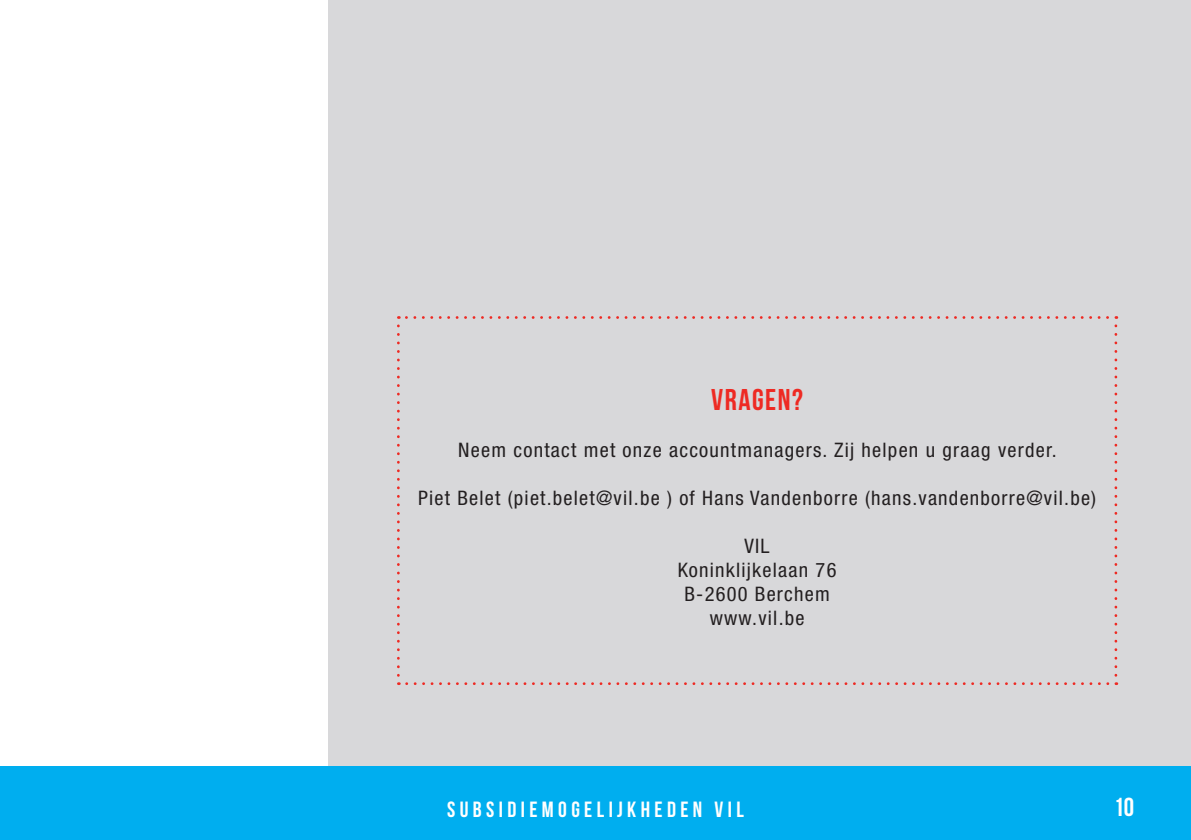
<style>
.page{position:relative;width:1191px;height:840px;background:#fff}
.page>*{position:absolute;margin:0;border:0;box-sizing:border-box;transform-origin:0 0}
.t1{font:30px "Bebas Neue";letter-spacing:.05em;color:#ee2a23}
.t2{font:26px "Bebas Neue";color:#fff}
.t3{font:22px "Bebas Neue";letter-spacing:.2em;color:#fff}
.t4{font:condensed 20px/24px "Helvetica Neue";letter-spacing:.06em;color:#231f20;text-align:center}
</style>
<div class="page">
<div style="left:329px;top:0;width:862px;height:839px;background:#d8d8da"></div>
<svg style="left:397px;top:325px;width:3px;height:359px"></svg>
<svg style="left:406px;top:682px;width:710px;height:2px"></svg>
<svg style="left:1114px;top:316px;width:3px;height:359px"></svg>
<svg style="left:398px;top:316px;width:709px;height:3px"></svg>
<div style="left:0;top:766px;width:1191px;height:73px;background:#00aeef"></div>
<h1 class="t1" style="left:711px;top:382px;width:93px">VRAGEN?</h1>
<p class="t4" style="left:458px;top:437px;width:600px">Neem contact met onze accountmanagers. Zij helpen u graag verder.</p>
<p class="t4" style="left:418px;top:485px;width:679px">Piet Belet (piet.belet@vil.be ) of Hans Vandenborre (hans.vandenborre@vil.be)</p>
<p class="t4" style="left:678px;top:533px;width:160px">VIL<br>Koninklijkelaan 76<br>B-2600 Berchem www.vil.be</p>
<p class="t3" style="left:447px;top:796px;width:298px">SUBSIDIEMOGELIJKHEDEN VIL</p>
<h2 class="t2" style="left:1113px;top:792px;width:22px">10</h2>
</div>
